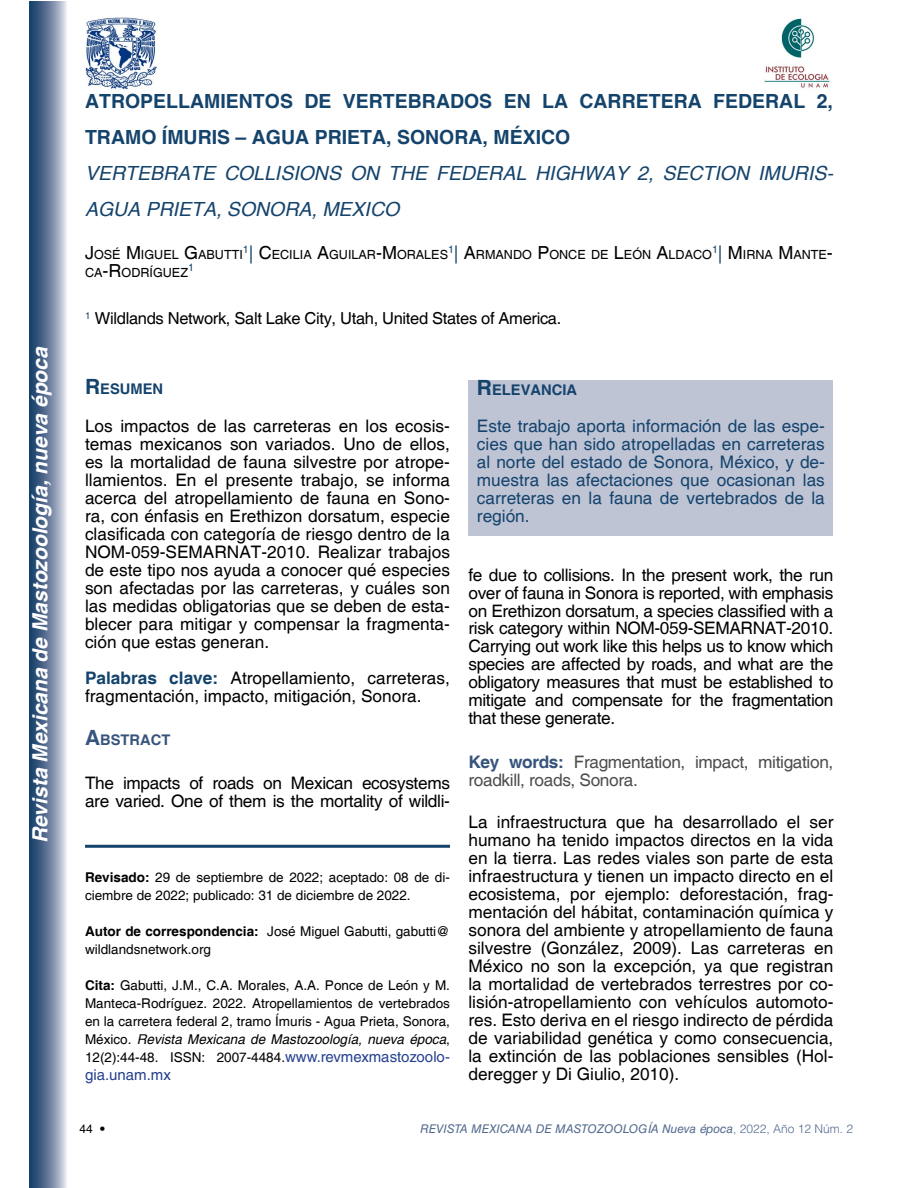
<style>
.page{position:relative;width:918px;height:1188px;background:#fff}
.page>*{position:absolute;margin:0;border:0;box-sizing:border-box;transform-origin:0 0}
.t1{font:italic 700 21px "Helvetica";color:#fff}
.Título_articulos{font:700 19.5px/36px "Helvetica";color:#14436c}
.Título_articulos-2{font:italic 19.5px/36px "Helvetica";color:#14436c}
.texto_sin_sangría_ok{font:17.25px/18px "Helvetica";color:#000;text-align:justify}
.texto_sin_sangría{font:17.25px/18px "Helvetica";color:#000;text-align:justify}
.subtitulo_1_ok{font:17.25px/18px "Helvetica";letter-spacing:-.02em;color:#010000}
.texto_sin_sangría_ok-2{font:17.25px/18px "Helvetica";color:#14436c;text-align:justify}
.subtitulo_1_ok-2{font:17.25px/18px "Helvetica";letter-spacing:-.02em;color:#4d4d4f}
.dirección_ok{font:16.5px "Helvetica";letter-spacing:-.02em;color:#000}
.dato_proceso_editori{font:15px "Helvetica LT Std";color:#25408f}
.subtitulo_1_ok-3{font:700 14.7px "Helvetica";color:#14436c}
.subtitulo_1_ok-4{font:700 14.7px "Helvetica";color:#36547c}
.dato_proceso_editori-2{font:13.5px/18px "Helvetica";color:#000}
.autores_ok{font:12.6px/18px "Helvetica";color:#000}
.t2{font:italic 12px "Helvetica LT Std";color:#52698d}
.t3{font:12px "Helvetica LT Std";color:#000}
.autores_ok-2{font:10.5px "Helvetica";color:#14436c}
.s1{font-size:18px}
.s2{font-size:18px;color:#14436c}
.s3{font-size:21px}
.s4{font-weight:700;color:#14436c}
.s5{font-weight:700}
.s6{font-style:italic}
.s7{font-family:"Helvetica LT Std";font-size:15px;color:#25408f}
.s8{font-weight:700;color:#36547c}
.s9{font-weight:300}
.s10{font-weight:300;font-style:normal}
</style>
<div class="page">
<svg style="left:30px;top:1px;width:37px;height:1187px;background:#7085a2"></svg>
<img style="left:764px;top:18px;width:66px;height:70px">
<div style="left:468px;top:380px;width:365px;height:156px;background:#bec4d4"></div>
<img style="left:85px;top:17px;width:72px;height:72px">
<hr style="left:85px;top:845px;width:365px;height:3px;background:#14436c">
<p class="t1" style="left:27px;top:843px;width:498px;rotate:-90deg">Revista Mexicana de Mastozoología, nueva época</p>
<p class="Título_articulos" style="left:85px;top:84px;width:749px">ATROPELLAMIENTOS DE VERTEBRADOS EN LA CARRETERA FEDERAL 2,<br>TRAMO ÍMURIS – AGUA PRIETA, SONORA, MÉXICO</p>
<p class="Título_articulos-2" style="left:85px;top:156px;width:750px">VERTEBRATE COLLISIONS ON THE FEDERAL HIGHWAY 2, SECTION IMURIS-<br>AGUA PRIETA, SONORA, MEXICO</p>
<p class="autores_ok" style="left:85px;top:246px;width:749px"><span class="s1">J</span>OSÉ <span class="s1">M</span>IGUEL <span class="s1">G</span>ABUTTI<sup>1</sup><span class="s2">|</span> <span class="s1">C</span>ECILIA <span class="s1">A</span>GUILAR<span class="s1">-M</span>ORALES<sup>1</sup><span class="s2">|</span> <span class="s1">A</span>RMANDO <span class="s1">P</span>ONCE DE <span class="s1">L</span>EÓN <span class="s1">A</span>LDACO<sup>1</sup><span class="s2">|</span> <span class="s1">M</span>IRNA <span class="s1">M</span>ANTE<span class="s1">-<br></span>CA<span class="s1">-R</span>ODRÍGUEZ</p>
<p class="autores_ok-2" style="left:188px;top:261px;width:7px">1</p>
<p class="dirección_ok" style="left:85px;top:309px;width:478px"><sup>1</sup> Wildlands Network, Salt Lake City, Utah, United States of America.</p>
<p class="subtitulo_1_ok-3" style="left:85px;top:380px;width:80px"><span class="s3">R</span>ESUMEN</p>
<p class="texto_sin_sangría" style="left:85px;top:418px;width:366px">Los impactos de las carreteras en los ecosis&shy;temas mexicanos son variados. Uno de ellos, es la mortalidad de fauna silvestre por atrope&shy;llamientos. En el presente trabajo, se informa acerca del atropellamiento de fauna en Sono&shy;ra, con énfasis en Erethizon dorsatum, especie clasificada con categoría de riesgo dentro de la NOM-059-SEMARNAT-2010. Realizar trabajos de este tipo nos ayuda a conocer qué especies son afectadas por las carreteras, y cuáles son las medidas obligatorias que se deben de esta&shy;blecer para mitigar y compensar la fragmenta&shy;ción que estas generan.</p>
<p class="texto_sin_sangría" style="left:85px;top:670px;width:366px"><span class="s4">Palabras clave:</span> Atropellamiento, carreteras, fragmentación, impacto, mitigación, Sonora.</p>
<p class="subtitulo_1_ok-4" style="left:85px;top:731px;width:87px"><span class="s3">A</span>BSTRACT</p>
<p class="subtitulo_1_ok" style="left:85px;top:774px;width:366px">The impacts of roads on Mexican ecosystems are varied. One of them is the mortality of wildli-</p>
<p class="dato_proceso_editori-2" style="left:85px;top:869px;width:366px"><span class="s5">Revisado:</span> 29 de septiembre de 2022; aceptado: 08 de di&shy;ciembre de 2022; publicado: 31 de diciembre de 2022.</p>
<p class="dato_proceso_editori-2" style="left:85px;top:923px;width:366px"><span class="s5">Autor de correspondencia:</span> José Miguel Gabutti, gabutti@ wildlandsnetwork.org</p>
<p class="dato_proceso_editori-2" style="left:85px;top:977px;width:366px;text-align:justify"><span class="s5">Cita:</span> Gabutti, J.M., C.A. Morales, A.A. Ponce de León y M.<br>Manteca-Rodríguez. 2022. Atropellamientos de vertebrados en la carretera federal 2, tramo Ímuris - Agua Prieta, Sonora, México. <span class="s6">Revista Mexicana de Mastozoología, nueva época</span>, 12(2):44-48. ISSN: 2007-4484.<span class="s7">www.revmexmastozoolo-</span></p>
<p class="dato_proceso_editori" style="left:85px;top:1066px;width:87px">gia.unam.mx</p>
<p class="subtitulo_1_ok-3" style="left:477px;top:381px;width:102px"><span class="s3">R</span>ELEVANCIA</p>
<p class="texto_sin_sangría_ok-2" style="left:477px;top:418px;width:349px">Este trabajo aporta información de las espe&shy;cies que han sido atropelladas en carreteras al norte del estado de Sonora, México, y de&shy;muestra las afectaciones que ocasionan las carreteras en la fauna de vertebrados de la región.</p>
<p class="subtitulo_1_ok" style="left:468px;top:566px;width:366px;text-align:justify">fe due to collisions. In the present work, the run over of fauna in Sonora is reported, with emphasis on Erethizon dorsatum, a species classified with a risk category within NOM-059-SEMARNAT-2010.<br>Carrying out work like this helps us to know which species are affected by roads, and what are the obligatory measures that must be established to mitigate and compensate for the fragmentation that these generate.</p>
<p class="subtitulo_1_ok-2" style="left:468px;top:753px;width:366px"><span class="s8">Key words:</span> Fragmentation, impact, mitigation, roadkill, roads, Sonora.</p>
<p class="texto_sin_sangría_ok" style="left:468px;top:814px;width:366px">La infraestructura que ha desarrollado el ser humano ha tenido impactos directos en la vida en la tierra. Las redes viales son parte de esta infraestructura y tienen un impacto directo en el ecosistema, por ejemplo: deforestación, frag&shy;mentación del hábitat, contaminación química y sonora del ambiente y atropellamiento de fauna silvestre (González, 2009). Las carreteras en México no son la excepción, ya que registran la mortalidad de vertebrados terrestres por co&shy;lisión-atropellamiento con vehículos automoto&shy;res. Esto deriva en el riesgo indirecto de pérdida de variabilidad genética y como consecuencia, la extinción de las poblaciones sensibles (Hol&shy;deregger y Di Giulio, 2010).</p>
<p class="t3" style="left:79px;top:1121px;width:28px">44 <span class="s9">•</span></p>
<p class="t2" style="left:420px;top:1121px;width:435px">REVISTA MEXICANA DE MASTOZOOLOGÍA Nueva época<span class="s10">, 2022, Año 12 Núm. 2</span></p>
</div>
